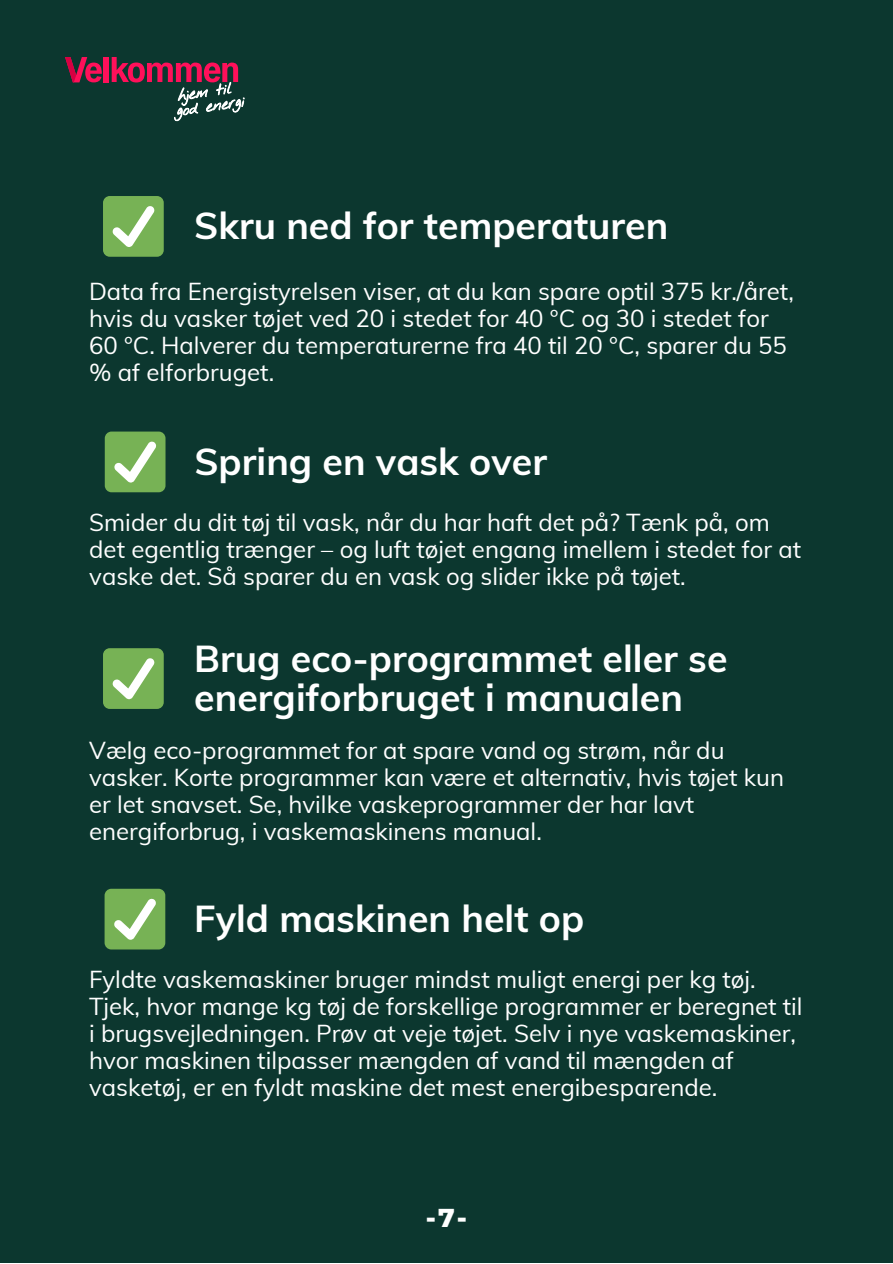
<style>
.page{position:relative;width:893px;height:1264px;background:#fff}
.page>*{position:absolute;margin:0;border:0;box-sizing:border-box;transform-origin:0 0}
.t1{font:700 37.5px/39.3px "Muli";color:#fff}
.t2{font:800 26.4px "Montserrat";color:#fff}
.t3{font:24px/27px "Muli";color:#fff}
</style>
<div class="page">
<div style="left:0;top:0;width:892px;height:1262px;background:#0c372f"></div>
<div style="left:103px;top:196px;width:61px;height:61px;background:#77b255;border-radius:7px"></div>
<svg style="left:112px;top:206px;width:43px;height:41px"></svg>
<div style="left:105px;top:431px;width:60px;height:61px;background:#77b255;border-radius:7px"></div>
<svg style="left:114px;top:441px;width:42px;height:41px"></svg>
<div style="left:103px;top:648px;width:61px;height:61px;background:#77b255;border-radius:7px"></div>
<svg style="left:112px;top:658px;width:43px;height:41px"></svg>
<div style="left:105px;top:888px;width:60px;height:61px;background:#77b255;border-radius:7px"></div>
<svg style="left:114px;top:898px;width:42px;height:41px"></svg>
<svg style="left:65px;top:57px;width:37px;height:25px"></svg>
<div style="left:104px;top:57px;width:5px;height:25px;background:#ff105a"></div>
<svg style="left:112px;top:57px;width:132px;height:64px"></svg>
<p class="t1" style="left:194px;top:205px;width:475px">Skru ned for temperaturen</p>
<p class="t3" style="left:89px;top:278px;width:706px">Data fra Energistyrelsen viser, at du kan spare optil 375 kr./året, hvis du vasker tøjet ved 20 i stedet for 40 °C og 30 i stedet for 60 °C. Halverer du temperaturerne fra 40 til 20 °C, sparer du 55 % af elforbruget.</p>
<p class="t1" style="left:194px;top:441px;width:354px">Spring en vask over</p>
<p class="t3" style="left:89px;top:508px;width:713px">Smider du dit tøj til vask, når du har haft det på? Tænk på, om det egentlig trænger – og luft tøjet engang imellem i stedet for at vaske det. Så sparer du en vask og slider ikke på tøjet.</p>
<p class="t1" style="left:194px;top:637px;width:534px">Brug eco-programmet eller se energiforbruget i manualen</p>
<p class="t3" style="left:89px;top:736px;width:696px">Vælg eco-programmet for at spare vand og strøm, når du vasker. Korte programmer kan være et alternativ, hvis tøjet kun er let snavset. Se, hvilke vaskeprogrammer der har lavt energiforbrug, i vaskemaskinens manual.</p>
<p class="t1" style="left:194px;top:898px;width:391px">Fyld maskinen helt op</p>
<p class="t3" style="left:89px;top:965px;width:715px">Fyldte vaskemaskiner bruger mindst muligt energi per kg tøj.<br>Tjek, hvor mange kg tøj de forskellige programmer er beregnet til i brugsvejledningen. Prøv at veje tøjet. Selv i nye vaskemaskiner, hvor maskinen tilpasser mængden af vand til mængden af vasketøj, er en fyldt maskine det mest energibesparende.</p>
<p class="t2" style="left:425px;top:1200px;width:43px">-7-</p>
</div>
